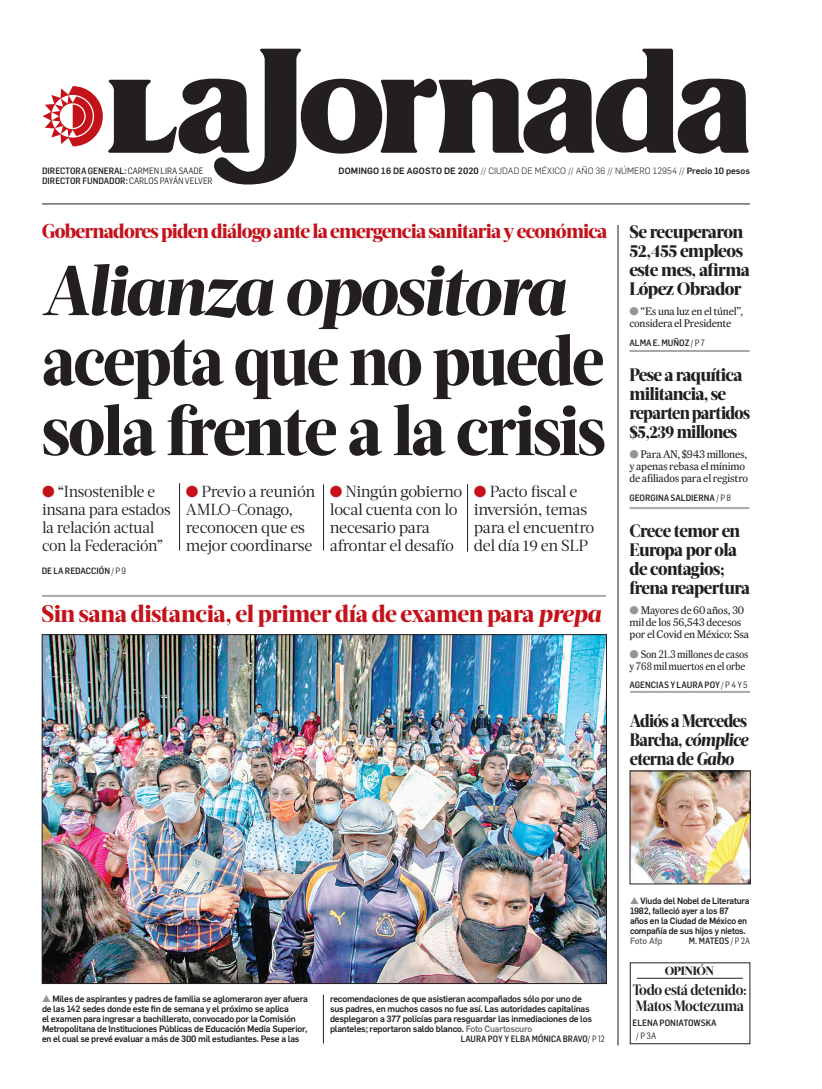
<style>
.page{position:relative;width:822px;height:1089px;background:#fff}
.page>*{position:absolute;margin:0;border:0;box-sizing:border-box;transform-origin:0 0}
.CABEZA_72{font:800 70px/70px "Acta Headline";letter-spacing:-.03em;color:#231f20;scale:.91 1}
.CABEZA_FOTO_24{font:800 24px "Acta Headline";letter-spacing:-.015em;color:#c4121a}
.BALAZO_ROJO_19{font:800 20px "Acta Headline";letter-spacing:-.04em;color:#c4121a}
.AVISO_18{font:800 18px/19px "Acta Headline";letter-spacing:-.04em;color:#231f20;scale:.96 1}
.AVISO_18-2{font:800 18px/19px "Acta Headline";letter-spacing:-.04em;color:#231f20;scale:.94 1}
.AVISO_18-3{font:800 18px/19px "Acta Headline";letter-spacing:-.04em;color:#231f20;text-align:justify;scale:.9 1}
.SUMARIO_17{font:16px/18px "Acta Deck";letter-spacing:-.02em;color:#231f20}
.SUMARIO_17-2{font:16px/18px "Acta Deck";letter-spacing:-.02em;color:#231f20;scale:.96 1}
.CABEZA_20{font:700 15px/16px "Acta Headline";letter-spacing:-.035em;color:#231f20;scale:.93 1}
.CABEZA_56{font:800 12px "Acta Headline";letter-spacing:-.04em;color:#231f20}
.SUMARIO_9_5{font:11px/12px "Expresso Tx";letter-spacing:-.02em;color:#231f20}
.SUMARIO_9_5-2{font:11px/12px "Expresso Tx";letter-spacing:-.02em;color:#231f20;scale:.93 1}
.PIE_DE_FOTO_SIN_PLEC{font:500 9px/10px "Flama";letter-spacing:-.02em;color:#231f20}
.PIE_DE_FOTO_SIN_PLEC-2{font:500 9px/10px "Flama";letter-spacing:-.02em;color:#231f20;scale:.96 1}
.CREDITO_PORTADA{font:500 9px "Flama Semicond";color:#231f20}
.FECHA_AÑO_NUM_PORTAD{font:300 9px "Flama";letter-spacing:.015em;color:#231f20}
.SUMARIO_9_5-3{font:500 9px "Flama Semicond";color:#231f20}
.PIE_DE_FOTO_SIN_PLEC-3{font:500 9px "Flama Semicond";color:#231f20;scale:.96 1}
.CREDITO_PORTADA-2{font:9px "Flama Semicond";color:#231f20}
.s1{font-weight:400}
.s2{font-weight:500}
.s3{font-style:italic}
.s4{color:#c4121a}
.s5{color:#939598}
.s6{color:#6c6d70}
</style>
<div class="page">
<svg style="left:43px;top:49px;width:706px;height:136px"></svg>
<hr style="left:618px;top:225px;width:1px;height:821px;background:#231f20">
<img style="left:44px;top:637px;width:561px;height:345px">
<hr style="left:42px;top:204px;width:708px;height:1px;background:#231f20">
<hr style="left:629px;top:507px;width:120px;height:2px;background:#a8a9ad">
<hr style="left:630px;top:350px;width:120px;height:2px;background:#a8a9ad">
<hr style="left:42px;top:595px;width:564px;height:2px;background:#a8a9ad">
<hr style="left:630px;top:691px;width:120px;height:2px;background:#a8a9ad">
<div style="left:630px;top:963px;width:120px;height:81px;border:1px solid #231f20"></div>
<hr style="left:637px;top:978px;width:106px;height:1px;background:#231f20">
<img style="left:632px;top:773px;width:116px;height:109px">
<hr style="left:323px;top:995px;width:1px;height:48px;background:#231f20">
<hr style="left:179px;top:483px;width:1px;height:67px;background:#231f20">
<hr style="left:323px;top:484px;width:1px;height:66px;background:#231f20">
<hr style="left:467px;top:484px;width:1px;height:68px;background:#231f20">
<p class="CREDITO_PORTADA" style="left:42px;top:165px;width:163px">DIRECTORA GENERAL: <span class="s1">CARMEN LIRA SAADE</span></p>
<p class="FECHA_AÑO_NUM_PORTAD" style="left:339px;top:164px;width:413px"><span class="s2">DOMINGO 16 DE AGOSTO DE 2020</span> // CIUDAD DE MÉXICO // AÑO 36 // NÚMERO 12954 // <span class="s2">Precio 10 pesos</span></p>
<p class="CREDITO_PORTADA" style="left:42px;top:175px;width:172px">DIRECTOR FUNDADOR: <span class="s1">CARLOS PAYÁN VELVER</span></p>
<p class="BALAZO_ROJO_19" style="left:42px;top:219px;width:567px">Gobernadores piden diálogo ante la emergencia sanitaria y económica</p>
<p class="CABEZA_72" style="left:42px;top:256px;width:621px"><span class="s3">Alianza opositora </span>acepta que no puede sola frente a la crisis</p>
<p class="SUMARIO_17-2" style="left:42px;top:482px;width:135px"><span class="s4">●</span> “Insostenible e insana para estados la relación actual con la Federación”</p>
<p class="SUMARIO_17" style="left:186px;top:482px;width:131px"><span class="s4">●</span> Previo a reunión<br>AMLO-Conago, reconocen que es mejor coordinarse</p>
<p class="SUMARIO_17" style="left:330px;top:482px;width:134px"><span class="s4">●</span> Ningún gobierno local cuenta con lo necesario para afrontar el desafío</p>
<p class="SUMARIO_17" style="left:474px;top:482px;width:122px"><span class="s4">●</span> Pacto fiscal e inversión, temas para el encuentro del día 19 en SLP</p>
<p class="CREDITO_PORTADA" style="left:42px;top:565px;width:86px">DE LA REDACCIÓN <span class="s1">/ P 9</span></p>
<p class="CABEZA_FOTO_24" style="left:41px;top:599px;width:561px">Sin sana distancia, el primer día de examen para <span class="s3">prepa</span></p>
<p class="AVISO_18" style="left:629px;top:222px;width:127px">Se recuperaron<br>52,455 empleos este mes, afirma<br>López Obrador</p>
<p class="SUMARIO_9_5" style="left:629px;top:305px;width:115px"><span class="s5">●</span> “Es una luz en el túnel”, considera el Presidente</p>
<p class="SUMARIO_9_5-3" style="left:629px;top:336px;width:77px">ALMA E. MUÑOZ <span class="s1">/ P 7</span></p>
<p class="AVISO_18" style="left:629px;top:366px;width:127px">Pese a raquítica militancia, se reparten partidos $5,239 millones</p>
<p class="SUMARIO_9_5" style="left:629px;top:448px;width:120px"><span class="s5">●</span> Para AN, $943 millones, y apenas rebasa el mínimo de afiliados para el registro</p>
<p class="SUMARIO_9_5-3" style="left:629px;top:492px;width:103px">GEORGINA SALDIERNA <span class="s1">/ P 8</span></p>
<p class="AVISO_18-2" style="left:630px;top:521px;width:130px">Crece temor en<br>Europa por ola de contagios; frena reapertura</p>
<p class="SUMARIO_9_5" style="left:630px;top:604px;width:121px"><span class="s5">●</span> Mayores de 60 años, 30 mil de los 56,543 decesos por el Covid en México: Ssa</p>
<p class="SUMARIO_9_5-2" style="left:630px;top:648px;width:129px"><span class="s5">●</span> Son 21.3 millones de casos y 768 mil muertos en el orbe</p>
<p class="SUMARIO_9_5-3" style="left:630px;top:679px;width:120px">AGENCIAS Y LAURA POY <span class="s1">/ P 4 Y 5</span></p>
<p class="AVISO_18-3" style="left:630px;top:712px;width:133px">Adiós a Mercedes Barcha, <span class="s3">cómplice </span>eterna de <span class="s3">Gabo</span></p>
<p class="PIE_DE_FOTO_SIN_PLEC" style="left:42px;top:993px;width:267px"><span class="s5">▲</span> Miles de aspirantes y padres de familia se aglomeraron ayer afuera de las 142 sedes donde este fin de semana y el próximo se aplica<br>el examen para ingresar a bachillerato, convocado por la Comisión Metropolitana de Instituciones Públicas de Educación Media Superior, en el cual se prevé evaluar a más de 300 mil estudiantes. Pese a las</p>
<p class="PIE_DE_FOTO_SIN_PLEC" style="left:330px;top:993px;width:253px">recomendaciones de que asistieran acompañados sólo por uno de</p>
<p class="PIE_DE_FOTO_SIN_PLEC" style="left:330px;top:1003px;width:261px">sus padres, en muchos casos no fue así. Las autoridades capitalinas</p>
<p class="PIE_DE_FOTO_SIN_PLEC" style="left:330px;top:1013px;width:264px">desplegaron a 377 policías para resguardar las inmediaciones de los</p>
<p class="PIE_DE_FOTO_SIN_PLEC" style="left:330px;top:1023px;width:204px">planteles; reportaron saldo blanco. <span class="s6">Foto Cuartoscuro</span></p>
<p class="PIE_DE_FOTO_SIN_PLEC-3" style="left:461px;top:1033px;width:152px">LAURA POY Y ELBA MÓNICA BRAVO<span class="s1">/ P 12</span></p>
<p class="PIE_DE_FOTO_SIN_PLEC-2" style="left:630px;top:895px;width:126px"><span class="s5">▲</span> Viuda del Nobel de Literatura<br>1982, falleció ayer a los 87 años en la Ciudad de México en compañía de sus hijos y nietos.<br><span class="s6">Foto Afp</span></p>
<p class="PIE_DE_FOTO_SIN_PLEC-3" style="left:689px;top:935px;width:65px">M. MATEOS <span class="s1">/ P 2A</span></p>
<p class="CABEZA_56" style="left:665px;top:964px;width:51px">OPINIÓN</p>
<p class="CABEZA_20" style="left:633px;top:982px;width:124px">Todo está detenido:<br>Matos Moctezuma</p>
<p class="CREDITO_PORTADA" style="left:633px;top:1017px;width:86px">ELENA PONIATOWSKA</p>
<p class="CREDITO_PORTADA-2" style="left:636px;top:1030px;width:21px">/ P 3A</p>
</div>
